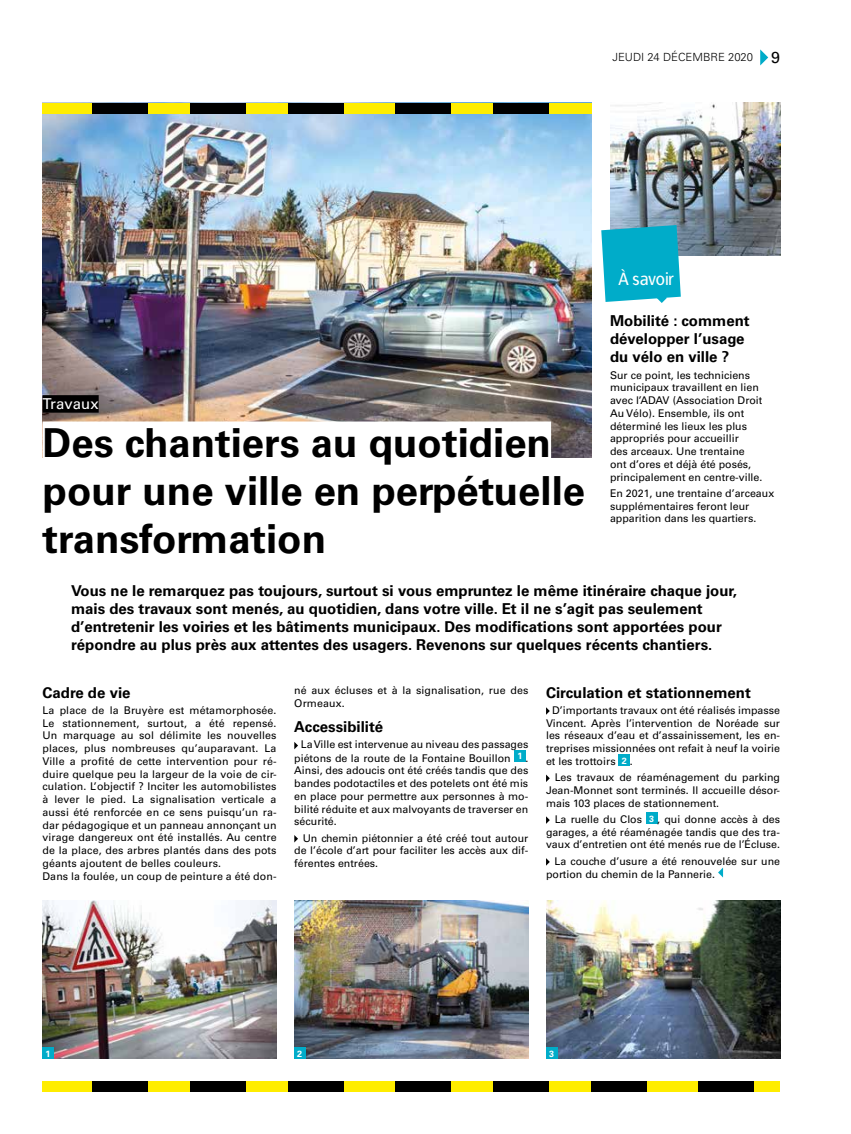
<style>
.page{position:relative;width:851px;height:1134px;background:#fff}
.page>*{position:absolute;margin:0;border:0;box-sizing:border-box;transform-origin:0 0}
.t1{font:700 40px/48px "Univers LT";color:#000}
.t2{font:17.88px "Francophil Sans";color:#fff}
.t3{font:700 15px/18px "Univers LT";color:#000}
.t4{font:15px "Univers LT";color:#fff}
.t5{font:300 11.25px "Univers LT";color:#000}
.t6{font:10.62px/12.8px "Univers LT";color:#000}
.t7{font:700 9px "Univers LT";color:#fff}
.s1{font-weight:400;font-size:16px}
.s2{font-weight:700;font-size:9px;color:#fff}
</style>
<div class="page">
<svg style="left:760px;top:49px;width:8px;height:16px"></svg>
<svg style="left:294px;top:742px;width:4px;height:7px"></svg>
<div style="left:514px;top:750px;width:11px;height:11px;background:#00acc9"></div>
<svg style="left:294px;top:835px;width:4px;height:7px"></svg>
<svg style="left:546px;top:707px;width:3px;height:8px"></svg>
<div style="left:618px;top:755px;width:11px;height:11px;background:#00acc9"></div>
<svg style="left:546px;top:774px;width:3px;height:8px"></svg>
<svg style="left:546px;top:816px;width:3px;height:8px"></svg>
<div style="left:646px;top:813px;width:11px;height:11px;background:#00acc9"></div>
<svg style="left:546px;top:858px;width:3px;height:8px"></svg>
<svg style="left:718px;top:867px;width:5px;height:10px"></svg>
<img style="left:43px;top:114px;width:548px;height:343px">
<img style="left:43px;top:900px;width:233px;height:159px">
<div style="left:43px;top:395px;width:56px;height:18px;background:#000"></div>
<div style="left:43px;top:421px;width:508px;height:47px;background:#fff"></div>
<div style="left:43px;top:103px;width:55px;height:11px;background:#ffed00"></div>
<div style="left:141px;top:103px;width:55px;height:11px;background:#ffed00"></div>
<div style="left:239px;top:103px;width:55px;height:11px;background:#ffed00"></div>
<div style="left:340px;top:103px;width:55px;height:11px;background:#ffed00"></div>
<div style="left:92px;top:103px;width:55px;height:11px;background:#000"></div>
<div style="left:190px;top:103px;width:55px;height:11px;background:#000"></div>
<div style="left:288px;top:103px;width:55px;height:11px;background:#000"></div>
<div style="left:43px;top:1081px;width:55px;height:11px;background:#ffed00"></div>
<div style="left:141px;top:1081px;width:55px;height:11px;background:#ffed00"></div>
<div style="left:239px;top:1081px;width:55px;height:11px;background:#ffed00"></div>
<div style="left:340px;top:1081px;width:55px;height:11px;background:#ffed00"></div>
<div style="left:92px;top:1081px;width:55px;height:11px;background:#000"></div>
<div style="left:190px;top:1081px;width:55px;height:11px;background:#000"></div>
<div style="left:288px;top:1081px;width:55px;height:11px;background:#000"></div>
<div style="left:444px;top:1081px;width:54px;height:11px;background:#ffed00"></div>
<div style="left:541px;top:1081px;width:55px;height:11px;background:#ffed00"></div>
<div style="left:643px;top:1081px;width:55px;height:11px;background:#ffed00"></div>
<div style="left:395px;top:1081px;width:55px;height:11px;background:#000"></div>
<div style="left:493px;top:1081px;width:55px;height:11px;background:#000"></div>
<div style="left:591px;top:1081px;width:55px;height:11px;background:#000"></div>
<div style="left:746px;top:1081px;width:34px;height:11px;background:#ffed00"></div>
<div style="left:698px;top:1081px;width:55px;height:11px;background:#000"></div>
<div style="left:443px;top:103px;width:55px;height:11px;background:#ffed00"></div>
<div style="left:541px;top:103px;width:50px;height:11px;background:#ffed00"></div>
<div style="left:395px;top:103px;width:55px;height:11px;background:#000"></div>
<div style="left:493px;top:103px;width:55px;height:11px;background:#000"></div>
<img style="left:610px;top:103px;width:170px;height:153px">
<img style="left:294px;top:900px;width:234px;height:159px">
<div style="left:294px;top:1048px;width:11px;height:11px;background:#00acc9"></div>
<div style="left:43px;top:1048px;width:11px;height:11px;background:#00acc9"></div>
<img style="left:546px;top:900px;width:234px;height:159px">
<div style="left:546px;top:1048px;width:11px;height:11px;background:#00acc9"></div>
<svg style="left:601px;top:225px;width:79px;height:78px;background:#19b1cc"></svg>
<p class="t5" style="left:612px;top:50px;width:169px">JEUDI 24 DÉCEMBRE 2020 <span class="s1">9</span></p>
<h2 class="t2" style="left:618px;top:269px;width:57px">À savoir</h2>
<h3 class="t3" style="left:610px;top:312px;width:141px">Mobilité : comment développer l’usage du vélo en ville ?</h3>
<p class="t6" style="left:610px;top:368px;width:154px">Sur ce point, les techniciens municipaux travaillent en lien avec l’ADAV (Association Droit<br>Au Vélo). Ensemble, ils ont déterminé les lieux les plus appropriés pour accueillir<br>des arceaux. Une trentaine ont d’ores et déjà été posés, principalement en centre-ville.</p>
<p class="t6" style="left:610px;top:487px;width:166px">En 2021, une trentaine d’arceaux supplémentaires feront leur apparition dans les quartiers.</p>
<h3 class="t4" style="left:43px;top:395px;width:58px">Travaux</h3>
<h1 class="t1" style="left:43px;top:419px;width:544px">Des chantiers au quotidien pour une ville en perpétuelle transformation</h1>
<p class="t3" style="left:71px;top:581px;width:667px">Vous ne le remarquez pas toujours, surtout si vous empruntez le même itinéraire chaque jour, mais des travaux sont menés, au quotidien, dans votre ville. Et il ne s’agit pas seulement d’entretenir les voiries et les bâtiments municipaux. Des modifications sont apportées pour répondre au plus près aux attentes des usagers. Revenons sur quelques récents chantiers.</p>
<h3 class="t3" style="left:43px;top:683px;width:89px">Cadre de vie</h3>
<p class="t6" style="left:43px;top:704px;width:235px">La place de la Bruyère est métamorphosée.<br>Le stationnement, surtout, a été repensé.<br>Un marquage au sol délimite les nouvelles places, plus nombreuses qu’auparavant. La Ville a profité de cette intervention pour ré&shy;duire quelque peu la largeur de la voie de cir&shy;culation. L’objectif ? Inciter les automobilistes à lever le pied. La signalisation verticale a aussi été renforcée en ce sens puisqu’un ra&shy;dar pédagogique et un panneau annonçant un virage dangereux ont été installés. Au centre de la place, des arbres plantés dans des pots géants ajoutent de belles couleurs.<br>Dans la foulée, un coup de peinture a été don-</p>
<p class="t6" style="left:294px;top:684px;width:235px">né aux écluses et à la signalisation, rue des<br>Ormeaux.</p>
<h3 class="t3" style="left:294px;top:718px;width:90px">Accessibilité</h3>
<p class="t6" style="left:294px;top:738px;width:235px;text-align:justify;text-indent:6px">La Ville est intervenue au niveau des passages piétons de la route de la Fontaine Bouillon <sup>1</sup> .<br>Ainsi, des adoucis ont été créés tandis que des bandes podotactiles et des potelets ont été mis en place pour permettre aux personnes à mo&shy;bilité réduite et aux malvoyants de traverser en sécurité.</p>
<p class="t6" style="left:294px;top:831px;width:235px;text-align:justify;text-indent:8px">Un chemin piétonnier a été créé tout autour de l’école d’art pour faciliter les accès aux dif&shy;férentes entrées.</p>
<h3 class="t3" style="left:546px;top:683px;width:206px">Circulation et stationnement</h3>
<p class="t6" style="left:546px;top:704px;width:235px;text-align:justify;text-indent:6px">D’importants travaux ont été réalisés impasse Vincent. Après l’intervention de Noréade sur les réseaux d’eau et d’assainissement, les en&shy;treprises missionnées ont refait à neuf la voirie et les trottoirs <span class="s2">2</span> .</p>
<p class="t6" style="left:546px;top:771px;width:235px;text-align:justify;text-indent:9px">Les travaux de réaménagement du parking Jean-Monnet sont terminés. Il accueille désor&shy;mais 103 places de stationnement.</p>
<p class="t6" style="left:546px;top:813px;width:235px;text-align:justify;text-indent:9px">La ruelle du Clos <span class="s2">3</span> , qui donne accès à des garages, a été réaménagée tandis que des tra&shy;vaux d’entretien ont été menés rue de l’Écluse.</p>
<p class="t6" style="left:546px;top:855px;width:235px;text-indent:9px">La couche d’usure a été renouvelée sur une portion du chemin de la Pannerie.</p>
<p class="t7" style="left:46px;top:1048px;width:7px">1</p>
<p class="t7" style="left:297px;top:1048px;width:7px">2</p>
<p class="t7" style="left:549px;top:1048px;width:7px">3</p>
</div>
